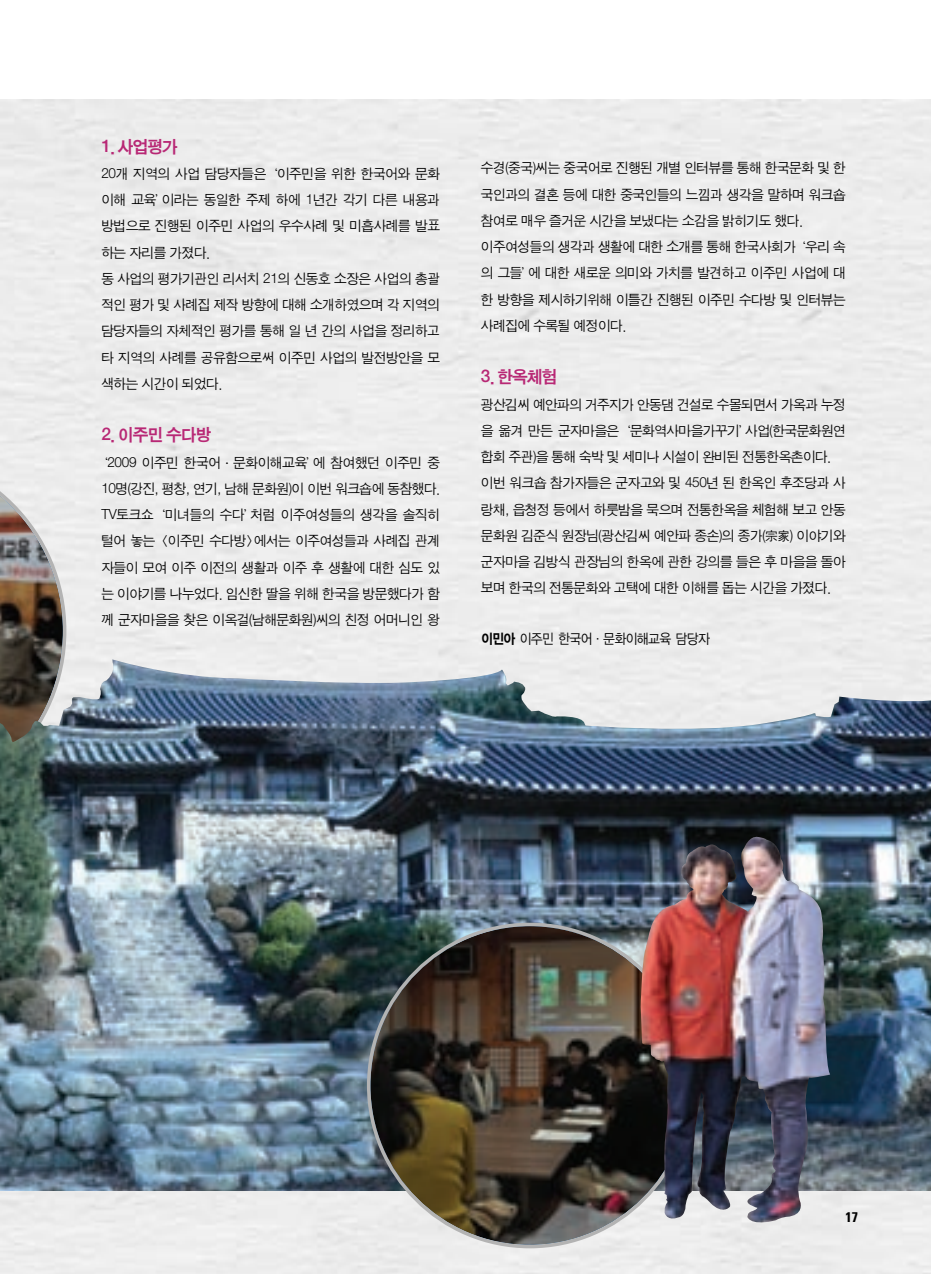
<style>
.page{position:relative;width:931px;height:1274px;background:#fff}
.page>*{position:absolute;margin:0;border:0;box-sizing:border-box;transform-origin:0 0}
.t1{font:17.5px "Sand Kg";letter-spacing:-.055em;color:#b82875}
.t2{font:14px/26.2px "Sand Jg";letter-spacing:-.025em;color:#000}
.t3{font:14px "YGO12";letter-spacing:-.11em;color:#000;scale:.9 1}
.t4{font:700 condensed 14px "Univers";color:#000}
.s1{font-family:"YGO15"}
</style>
<div class="page">
<svg style="left:0;top:451px;width:66px;height:208px;background:#9c948f"></svg>
<img style="left:0;top:659px;width:931px;height:532px">
<img style="left:370px;top:926px;width:319px;height:319px;border-radius:50%">
<img style="left:641px;top:836px;width:189px;height:391px">
<p class="t1" style="left:101px;top:139px;width:78px">1. 사업평가</p>
<p class="t2" style="left:101px;top:161px;width:340px">20개 지역의 사업 담당자들은‘이주민을 위한 한국어와 문화 이해 교육’이라는 동일한 주제 하에 1년간 각기 다른 내용과 방법으로 진행된 이주민 사업의 우수사례 및 미흡사례를 발표 하는 자리를 가졌다.<br>동 사업의 평가기관인 리서치 21의 신동호 소장은 사업의 총괄 적인 평가 및 사례집 제작 방향에 대해 소개하였으며 각 지역의 담당자들의 자체적인 평가를 통해 일 년 간의 사업을 정리하고 타 지역의 사례를 공유함으로써 이주민 사업의 발전방안을 모 색하는 시간이 되었다.</p>
<p class="t1" style="left:101px;top:427px;width:112px">2. 이주민 수다방</p>
<p class="t2" style="left:95px;top:450px;width:346px;text-align:center">‘2009 이주민 한국어·문화이해교육’에 참여했던 이주민 중<br>10명(강진, 평창, 연기, 남해 문화원)이 이번 워크숍에 동참했다.<br>TV토크쇼‘미녀들의 수다’처럼 이주여성들의 생각을 솔직히 털어 놓는 &lt;이주민 수다방&gt;에서는 이주여성들과 사례집 관계 자들이 모여 이주 이전의 생활과 이주 후 생활에 대한 심도 있 는 이야기를 나누었다. 임신한 딸을 위해 한국을 방문했다가 함 께 군자마을을 찾은 이옥걸(남해문화원)씨의 친정 어머니인 왕</p>
<p class="t2" style="left:481px;top:156px;width:366px">수경(중국)씨는 중국어로 진행된 개별 인터뷰를 통해 한국문화 및 한 국인과의 결혼 등에 대한 중국인들의 느낌과 생각을 말하며 워크숍 참여로 매우 즐거운 시간을 보냈다는 소감을 밝히기도 했다. 이주여성들의 생각과 생활에 대한 소개를 통해 한국사회가‘우리 속 의 그들’에 대한 새로운 의미와 가치를 발견하고 이주민 사업에 대 한 방향을 제시하기위해 이틀간 진행된 이주민 수다방 및 인터뷰는 사례집에 수록될 예정이다.</p>
<p class="t1" style="left:481px;top:369px;width:78px">3. 한옥체험</p>
<p class="t2" style="left:481px;top:392px;width:366px">광산김씨 예안파의 거주지가 안동댐 건설로 수몰되면서 가옥과 누정 을 옮겨 만든 군자마을은‘문화역사마을가꾸기’사업(한국문화원연 합회 주관)을 통해 숙박 및 세미나 시설이 완비된 전통한옥촌이다. 이번 워크숍 참가자들은 군자고와 및 450년 된 한옥인 후조당과 사 랑채, 읍청정 등에서 하룻밤을 묵으며 전통한옥을 체험해 보고 안동 문화원 김준식 원장님(광산김씨 예안파 종손)의 종가(宗家) 이야기와 군자마을 김방식 관장님의 한옥에 관한 강의를 들은 후 마을을 돌아 보며 한국의 전통문화와 고택에 대한 이해를 돕는 시간을 가졌다.</p>
<p class="t3" style="left:481px;top:632px;width:256px"><span class="s1">이민아</span> 이주민 한국어·문화이해교육 담당자</p>
<p class="t4" style="left:846px;top:1212px;width:14px">17</p>
</div>
